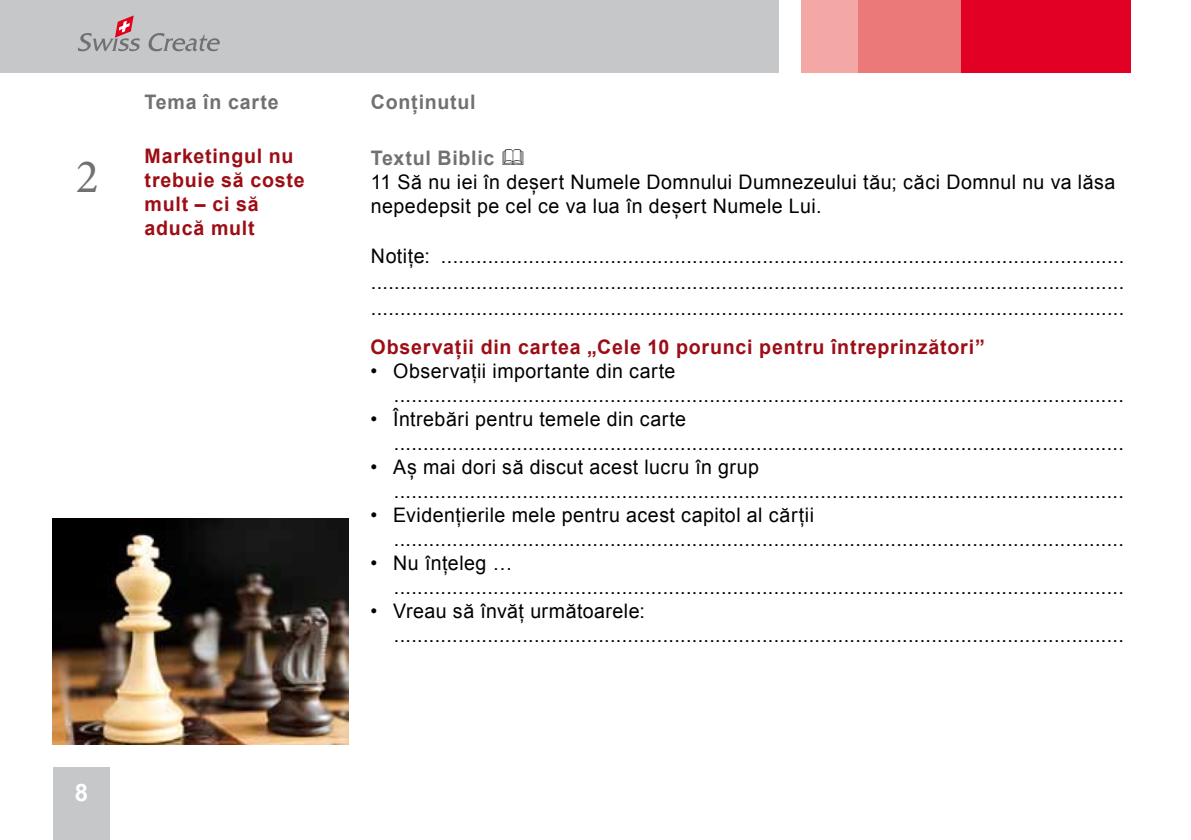
<style>
.page{position:relative;width:1191px;height:840px;background:#fff}
.page>*{position:absolute;margin:0;border:0;box-sizing:border-box;transform-origin:0 0}
.t1{font:48px "Minion Pro";color:#707172}
.t2{font:700 24px "Arial";color:#fff}
.t3{font:20px/24px "Arial";letter-spacing:.025em;color:#000}
.t4{font:700 20px/24px "Arial";letter-spacing:.04em;color:#9d0d15}
.t5{font:700 20px "Arial";letter-spacing:.04em;color:#707172}
</style>
<div class="page">
<div style="left:960px;top:0;width:170px;height:72px;background:#e20025"></div>
<div style="left:858px;top:0;width:102px;height:72px;background:#ec797a"></div>
<div style="left:801px;top:0;width:57px;height:72px;background:#f3a8a6"></div>
<div style="left:0;top:0;width:779px;height:72px;background:#c6c7c8"></div>
<svg style="left:78px;top:15px;width:62px;height:36px"></svg>
<svg style="left:148px;top:33px;width:72px;height:18px"></svg>
<div style="left:53px;top:767px;width:57px;height:72px;background:#c6c7c8"></div>
<img style="left:53px;top:518px;width:295px;height:226px">
<h1 class="t1" style="left:76px;top:145px;width:25px">2</h1>
<p class="t5" style="left:145px;top:88px;width:136px">Tema în carte</p>
<p class="t5" style="left:371px;top:88px;width:106px">Conținutul</p>
<p class="t4" style="left:145px;top:144px;width:162px">Marketingul nu trebuie să coste mult – ci să aducă mult</p>
<p class="t5" style="left:371px;top:143px;width:125px">Textul Biblic</p>
<p class="t3" style="left:371px;top:169px;width:746px">11 Să nu iei în deșert Numele Domnului Dumnezeului tău; căci Domnul nu va lăsa nepedepsit pe cel ce va lua în deșert Numele Lui.</p>
<p class="t3" style="left:371px;top:242px;width:755px;line-height:26px;text-align:justify">Notițe: ..................................................................................................................... ................................................................................................................................. .................................................................................................................................</p>
<p class="t4" style="left:370px;top:335px;width:616px">Observații din cartea „Cele 10 porunci pentru întreprinzători”</p>
<p class="t3" style="left:394px;top:358px;width:731px;text-indent:-23px">• Observații importante din carte .............................................................................................................................</p>
<p class="t3" style="left:394px;top:406px;width:731px;text-indent:-23px">• Întrebări pentru temele din carte .............................................................................................................................</p>
<p class="t3" style="left:394px;top:454px;width:731px;text-indent:-23px">• Aș mai dori să discut acest lucru în grup .............................................................................................................................</p>
<p class="t3" style="left:394px;top:502px;width:731px;text-indent:-23px">• Evidențierile mele pentru acest capitol al cărții .............................................................................................................................</p>
<p class="t3" style="left:394px;top:550px;width:731px;text-indent:-23px">• Nu înțeleg … .............................................................................................................................</p>
<p class="t3" style="left:394px;top:598px;width:731px;text-indent:-23px">• Vreau să învăț următoarele: .............................................................................................................................</p>
<p class="t2" style="left:75px;top:774px;width:15px">8</p>
</div>
